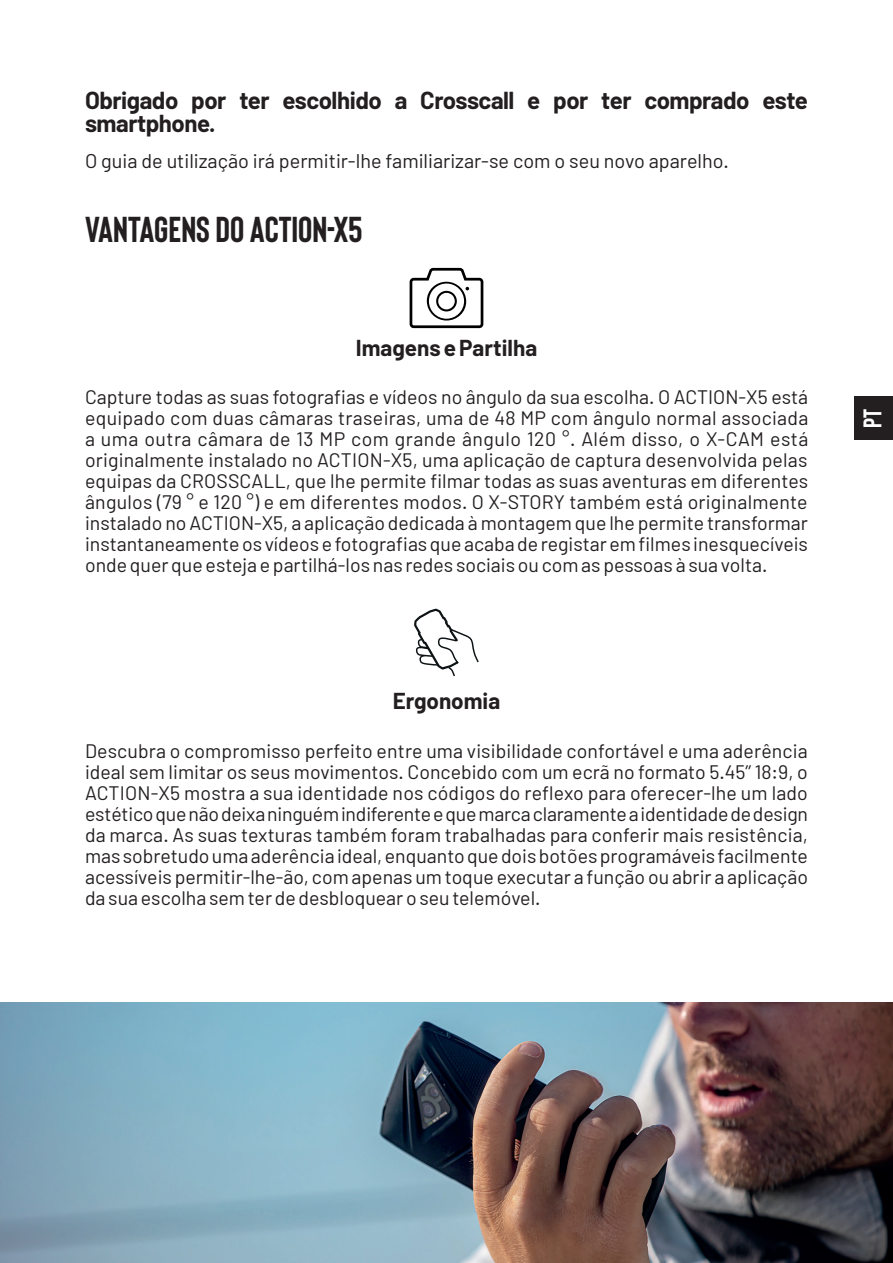
<style>
.page{position:relative;width:893px;height:1263px;background:#fff}
.page>*{position:absolute;margin:0;border:0;box-sizing:border-box;transform-origin:0 0}
.t1{font:700 36px "Bison";color:#231f20}
.t2{font:700 25.5px "Bison";color:#fff}
.t3{font:700 24px/22.6px "Barlow";letter-spacing:-.02em;color:#231f20}
.t4{font:700 22.5px "Barlow";color:#231f20}
.t5{font:19.8px "Barlow";color:#231f20}
.t6{font:19.5px/21px "Barlow";color:#231f20;text-align:justify}
</style>
<div class="page">
<div style="left:854px;top:396px;width:39px;height:44px;background:#231f20"></div>
<img style="left:0;top:1002px;width:893px;height:261px">
<svg style="left:414px;top:608px;width:65px;height:68px"></svg>
<svg style="left:409px;top:267px;width:75px;height:62px"></svg>
<p class="t3" style="left:85px;top:87px;width:724px">Obrigado por ter escolhido a Crosscall e por ter comprado este smartphone.</p>
<p class="t5" style="left:85px;top:148px;width:645px">O guia de utilização irá permitir-lhe familiarizar-se com o seu novo aparelho.</p>
<h1 class="t1" style="left:85px;top:206px;width:279px">VANTAGENS DO ACTION-X5</h1>
<p class="t4" style="left:356px;top:331px;width:183px">Imagens e Partilha</p>
<p class="t6" style="left:85px;top:386px;width:725px">Capture todas as suas fotografias e vídeos no ângulo da sua escolha. O ACTION-X5 está equipado com duas câmaras traseiras, uma de 48 MP com ângulo normal associada a uma outra câmara de 13 MP com grande ângulo 120 °. Além disso, o X-CAM está originalmente instalado no ACTION-X5, uma aplicação de captura desenvolvida pelas equipas da CROSSCALL, que lhe permite filmar todas as suas aventuras em diferentes ângulos (79 ° e 120 °) e em diferentes modos. O X-STORY também está originalmente instalado no ACTION-X5, a aplicação dedicada à montagem que lhe permite transformar instantaneamente os vídeos e fotografias que acaba de registar em filmes inesquecíveis onde quer que esteja e partilhá-los nas redes sociais ou com as pessoas à sua volta.</p>
<p class="t4" style="left:393px;top:685px;width:109px">Ergonomia</p>
<p class="t6" style="left:85px;top:739px;width:725px">Descubra o compromisso perfeito entre uma visibilidade confortável e uma aderência ideal sem limitar os seus movimentos. Concebido com um ecrã no formato 5.45’’ 18:9, o ACTION-X5 mostra a sua identidade nos códigos do reflexo para oferecer-lhe um lado estético que não deixa ninguém indiferente e que marca claramente a identidade de design da marca. As suas texturas também foram trabalhadas para conferir mais resistência, mas sobretudo uma aderência ideal, enquanto que dois botões programáveis facilmente acessíveis permitir-lhe-ão, com apenas um toque executar a função ou abrir a aplicação da sua escolha sem ter de desbloquear o seu telemóvel.</p>
<h2 class="t2" style="left:856px;top:428px;width:21px;rotate:-90deg">PT</h2>
</div>
